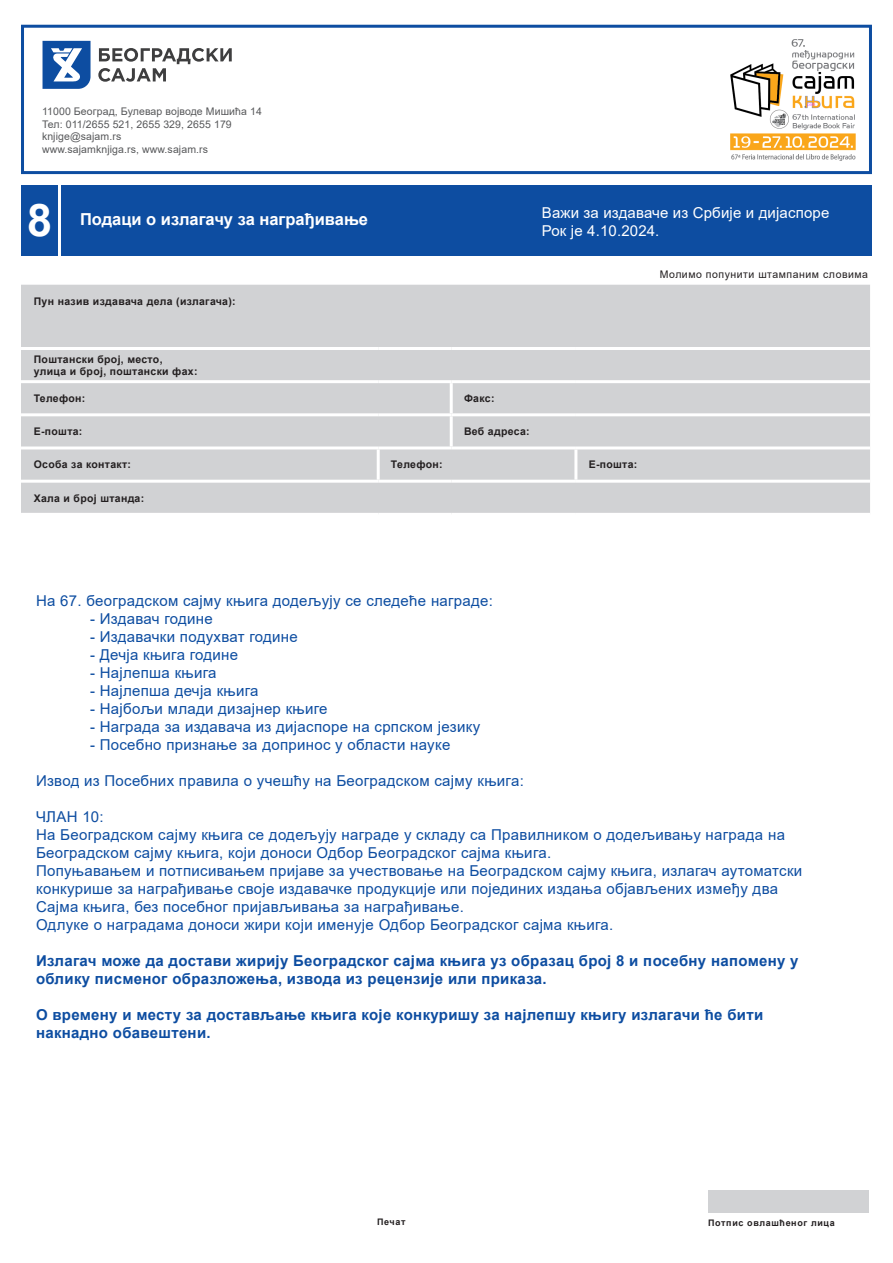
<style>
.page{position:relative;width:893px;height:1263px;background:#fff}
.page>*{position:absolute;margin:0;border:0;box-sizing:border-box;transform-origin:0 0}
.Paragraph_Style_1{font:700 45px "Arial";color:#fff}
.t1{font:700 16.5px "Arial";color:#fff}
.t2{font:15px/18px "Arial";letter-spacing:.02em;color:#0d4da1}
.t3{font:700 15px "Arial";letter-spacing:.02em;color:#0d4da1}
.t4{font:15px "Arial";letter-spacing:.01em;color:#fff}
.t5{font:700 10.5px "Arial";letter-spacing:.03em;color:#231f20}
.t6{font:10.5px "Arial";letter-spacing:.01em;color:#57585a}
.t7{font:10.5px "Arial";letter-spacing:.05em;color:#231f20}
.t8{font:700 9px "Arial";letter-spacing:.07em;color:#231f20}
</style>
<div class="page">
<div style="left:21px;top:25px;width:851px;height:149px;border:3px solid #0d4da1"></div>
<svg style="left:98px;top:48px;width:134px;height:34px"></svg>
<svg style="left:43px;top:41px;width:48px;height:48px"></svg>
<img style="left:730px;top:39px;width:126px;height:122px">
<div style="left:61px;top:185px;width:811px;height:71px;background:#0d4da1"></div>
<div style="left:21px;top:185px;width:36px;height:71px;background:#0d4da1"></div>
<div style="left:21px;top:285px;width:849px;height:228px;background:#d1d2d4"></div>
<hr style="left:21px;top:347px;width:357px;height:3px;background:#fff">
<hr style="left:378px;top:347px;width:73px;height:3px;background:#fff">
<hr style="left:451px;top:347px;width:125px;height:3px;background:#fff">
<hr style="left:576px;top:347px;width:294px;height:3px;background:#fff">
<hr style="left:21px;top:380px;width:357px;height:3px;background:#fff">
<hr style="left:378px;top:380px;width:73px;height:3px;background:#fff">
<hr style="left:451px;top:380px;width:125px;height:3px;background:#fff">
<hr style="left:450px;top:383px;width:3px;height:30px;background:#fff">
<hr style="left:576px;top:380px;width:294px;height:3px;background:#fff">
<hr style="left:21px;top:413px;width:357px;height:3px;background:#fff">
<hr style="left:378px;top:413px;width:73px;height:3px;background:#fff">
<hr style="left:451px;top:413px;width:125px;height:3px;background:#fff">
<hr style="left:450px;top:416px;width:3px;height:30px;background:#fff">
<hr style="left:576px;top:413px;width:294px;height:3px;background:#fff">
<hr style="left:21px;top:446px;width:357px;height:3px;background:#fff">
<hr style="left:576px;top:446px;width:294px;height:3px;background:#fff">
<hr style="left:21px;top:480px;width:357px;height:3px;background:#fff">
<hr style="left:378px;top:480px;width:73px;height:3px;background:#fff">
<hr style="left:451px;top:480px;width:125px;height:3px;background:#fff">
<hr style="left:576px;top:480px;width:294px;height:3px;background:#fff">
<hr style="left:378px;top:446px;width:73px;height:3px;background:#fff">
<hr style="left:377px;top:449px;width:3px;height:31px;background:#fff">
<hr style="left:451px;top:446px;width:125px;height:3px;background:#fff">
<hr style="left:574px;top:449px;width:3px;height:31px;background:#fff">
<div style="left:708px;top:1190px;width:161px;height:23px;background:#d1d2d4"></div>
<p class="t6" style="left:42px;top:104px;width:221px">11000 Београд, Булевар војводе Мишића 14</p>
<p class="t6" style="left:42px;top:117px;width:191px">Тел: 011/2655 521, 2655 329, 2655 179</p>
<p class="t6" style="left:42px;top:130px;width:81px">knjige@sajam.rs</p>
<p class="t6" style="left:42px;top:142px;width:168px">www.sajamknjiga.rs, www.sajam.rs</p>
<p class="Paragraph_Style_1" style="left:27px;top:188px;width:27px">8</p>
<p class="t1" style="left:80px;top:208px;width:290px">Подаци о излагачу за награђивање</p>
<p class="t5" style="left:34px;top:294px;width:204px">Пун назив издавача дела (излагача):</p>
<p class="t4" style="left:542px;top:202px;width:289px">Важи за издаваче из Србије и дијаспоре</p>
<p class="t4" style="left:542px;top:220px;width:119px">Рок је 4.10.2024.</p>
<p class="t7" style="left:660px;top:267px;width:210px">Молимо попунити штампаним словима</p>
<p class="t5" style="left:34px;top:351px;width:130px">Поштански број, место,</p>
<p class="t5" style="left:34px;top:364px;width:165px">улица и број, поштански фах:</p>
<p class="t5" style="left:34px;top:391px;width:53px">Телефон:</p>
<p class="t5" style="left:464px;top:391px;width:32px">Факс:</p>
<p class="t5" style="left:34px;top:424px;width:50px">Е-пошта:</p>
<p class="t5" style="left:464px;top:424px;width:67px">Веб адреса:</p>
<p class="t5" style="left:34px;top:457px;width:99px">Особа за контакт:</p>
<p class="t5" style="left:391px;top:457px;width:53px">Телефон:</p>
<p class="t5" style="left:589px;top:457px;width:50px">Е-пошта:</p>
<p class="t5" style="left:34px;top:490px;width:112px">Хала и број штанда:</p>
<p class="t2" style="left:36px;top:592px;width:459px">На 67. београдском сајму књига додељују се следеће награде:</p>
<p class="t2" style="left:90px;top:610px;width:124px">- Издавач године</p>
<p class="t2" style="left:90px;top:628px;width:209px">- Издавачки подухват године</p>
<p class="t2" style="left:90px;top:646px;width:150px">- Дечја књига године</p>
<p class="t2" style="left:90px;top:664px;width:128px">- Најлепша књига</p>
<p class="t2" style="left:90px;top:682px;width:170px">- Најлепша дечја књига</p>
<p class="t2" style="left:90px;top:700px;width:239px">- Најбољи млади дизајнер књиге</p>
<p class="t2" style="left:90px;top:718px;width:392px">- Награда за издавача из дијаспоре на српском језику</p>
<p class="t2" style="left:90px;top:736px;width:362px">- Посебно признање за допринос у области науке</p>
<p class="t2" style="left:36px;top:772px;width:489px">Извод из Посебних правила о учешћу на Београдском сајму књига:</p>
<p class="t2" style="left:36px;top:808px;width:69px">ЧЛАН 10:</p>
<p class="t2" style="left:36px;top:826px;width:750px">На Београдском сајму књига се додељују награде у складу са Правилником о додељивању награда на</p>
<p class="t2" style="left:36px;top:844px;width:517px">Београдском сајму књига, који доноси Одбор Београдског сајма књига.</p>
<p class="t2" style="left:36px;top:862px;width:768px">Попуњавањем и потписивањем пријаве за учествовање на Београдском сајму књига, излагач аутоматски</p>
<p class="t2" style="left:36px;top:880px;width:744px">конкурише за награђивање своје издавачке продукције или појединих издања објављених између два<br>Сајма књига, без посебног пријављивања за награђивање.</p>
<p class="t2" style="left:36px;top:916px;width:579px">Одлуке о наградама доноси жири који именује Одбор Београдског сајма књига.</p>
<p class="t3" style="left:36px;top:950px;width:764px">Излагач може да достави жирију Београдског сајма књига уз образац број 8 и посебну напомену у</p>
<p class="t3" style="left:36px;top:968px;width:512px">облику писменог образложења, извода из рецензије или приказа.</p>
<p class="t3" style="left:36px;top:1004px;width:729px">О времену и месту за достављање књига које конкуришу за најлепшу књигу излагачи ће бити</p>
<p class="t3" style="left:36px;top:1022px;width:176px">накнадно обавештени.</p>
<p class="t8" style="left:377px;top:1215px;width:30px">Печат</p>
<p class="t8" style="left:708px;top:1217px;width:128px">Потпис овлашћеног лица</p>
</div>
